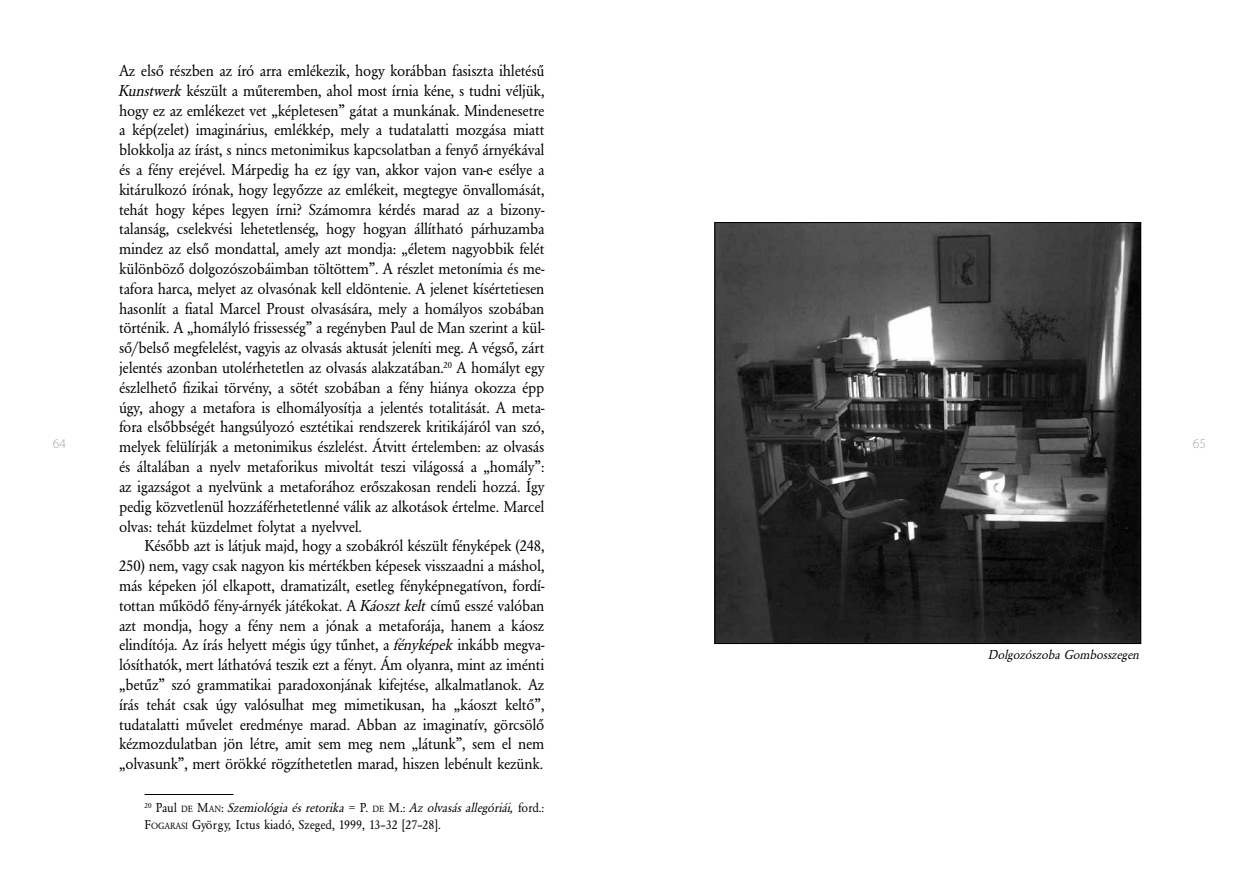
<style>
.page{position:relative;width:1259px;height:893px;background:#fff}
.page>*{position:absolute;margin:0;border:0;box-sizing:border-box;transform-origin:0 0}
.t1{font:16.5px/19.8px "URW Garamond TOT Reg Nar";letter-spacing:-.01em;color:#000;text-align:justify}
.t2{font:13.5px "URW Garamond TOT Reg Nar Obl";color:#000}
.t3{font:13.5px "URW Garamond TOT Reg Nar";color:#000}
.t4{font:300 13.5px "Myriad Pro";color:#a6a6a6}
.s1{font-family:"URW Garamond TOT Reg Nar Obl"}
.s2{font-family:"URW Garamond TOT Reg Nar"}
.s3{font-family:"URW Garamond TOT Reg Nar";font-size:9.45px}
.s4{font-style:inherit}
.s5{font-size:9.45px}
</style>
<div class="page">
<hr style="left:145px;top:794px;width:88px;height:1px;background:#000">
<img style="left:716px;top:224px;width:423px;height:418px">
<p class="t1" style="left:119px;top:61px;width:427px">Az első részben az író arra emlékezik, hogy korábban fasiszta ihletésű <span class="s1">Kunstwerk</span> készült a műteremben, ahol most írnia kéne, s tudni véljük, hogy ez az emlékezet vet „képletesen” gátat a munkának. Mindenesetre a kép(zelet) imaginárius, emlékkép, mely a tudatalatti mozgása miatt blokkolja az írást, s nincs metonimikus kapcsolatban a fenyő árnyékával és a fény erejével. Márpedig ha ez így van, akkor vajon van-e esélye a kitárulkozó írónak, hogy legyőzze az emlékeit, megtegye önvallomását, tehát hogy képes legyen írni? Számomra kérdés marad az a bizony&shy;talanság, cselekvési lehetetlenség, hogy hogyan állítható párhuzamba mindez az első mondattal, amely azt mondja: „életem nagyobbik felét különböző dolgozószobáimban töltöttem”. A részlet metonímia és me&shy;tafora harca, melyet az olvasónak kell eldöntenie. A jelenet kísértetiesen hasonlít a fiatal Marcel Proust olvasására, mely a homályos szobában történik. A „homályló frissesség” a regényben Paul de Man szerint a kül&shy;ső/belső megfelelést, vagyis az olvasás aktusát jeleníti meg. A végső, zárt jelentés azonban utolérhetetlen az olvasás alakzatában.<sup>20</sup> A homályt egy észlelhető fizikai törvény, a sötét szobában a fény hiánya okozza épp úgy, ahogy a metafora is elhomályosítja a jelentés totalitását. A meta&shy;fora elsőbbségét hangsúlyozó esztétikai rendszerek kritikájáról van szó, melyek felülírják a metonimikus észlelést. Átvitt értelemben: az olvasás és általában a nyelv metaforikus mivoltát teszi világossá a „homály”: az igazságot a nyelvünk a metaforához erőszakosan rendeli hozzá. Így pedig közvetlenül hozzáférhetetlenné válik az alkotások értelme. Marcel olvas: tehát küzdelmet folytat a nyelvvel.</p>
<p class="t1" style="left:119px;top:536px;width:427px;text-indent:26px">Később azt is látjuk majd, hogy a szobákról készült fényképek (248, 250) nem, vagy csak nagyon kis mértékben képesek visszaadni a máshol, más képeken jól elkapott, dramatizált, esetleg fényképnegatívon, fordí&shy;tottan működő fény-árnyék játékokat. A <span class="s1">Káoszt kelt</span> című esszé valóban azt mondja, hogy a fény nem a jónak a metaforája, hanem a káosz elindítója. Az írás helyett mégis úgy tűnhet, a <span class="s1">fényképek</span> inkább megva&shy;lósíthatók, mert láthatóvá teszik ezt a fényt. Ám olyanra, mint az iménti „betűz” szó grammatikai paradoxonjának kifejtése, alkalmatlanok. Az írás tehát csak úgy valósulhat meg mimetikusan, ha „káoszt keltő”, tudatalatti művelet eredménye marad. Abban az imaginatív, görcsölő kézmozdulatban jön létre, amit sem meg nem „látunk”, sem el nem „olvasunk”, mert örökké rögzíthetetlen marad, hiszen lebénult kezünk.</p>
<p class="t2" style="left:145px;top:800px;width:401px"><sup>20</sup> <span class="s2">Paul</span> <span class="s3">DE</span> <span class="s2">M</span><span class="s3">AN</span><span class="s2">:</span> Szemiológia és retorika <span class="s2">= P.</span> <span class="s3">DE</span> <span class="s2">M</span><span class="s2">.:</span> Az olvasás allegóriái, <span class="s2">ford.:</span></p>
<p class="t3" style="left:145px;top:816px;width:298px"><span class="s4">F</span><span class="s5">OGARASI</span> György<span class="s1">,</span> Ictus kiadó, Szeged, 1999, 13–32 [27–28].</p>
<p class="t4" style="left:53px;top:436px;width:15px">64</p>
<p class="t4" style="left:1192px;top:436px;width:15px">65</p>
<p class="t2" style="left:989px;top:646px;width:152px">Dolgozószoba Gombosszegen</p>
</div>
